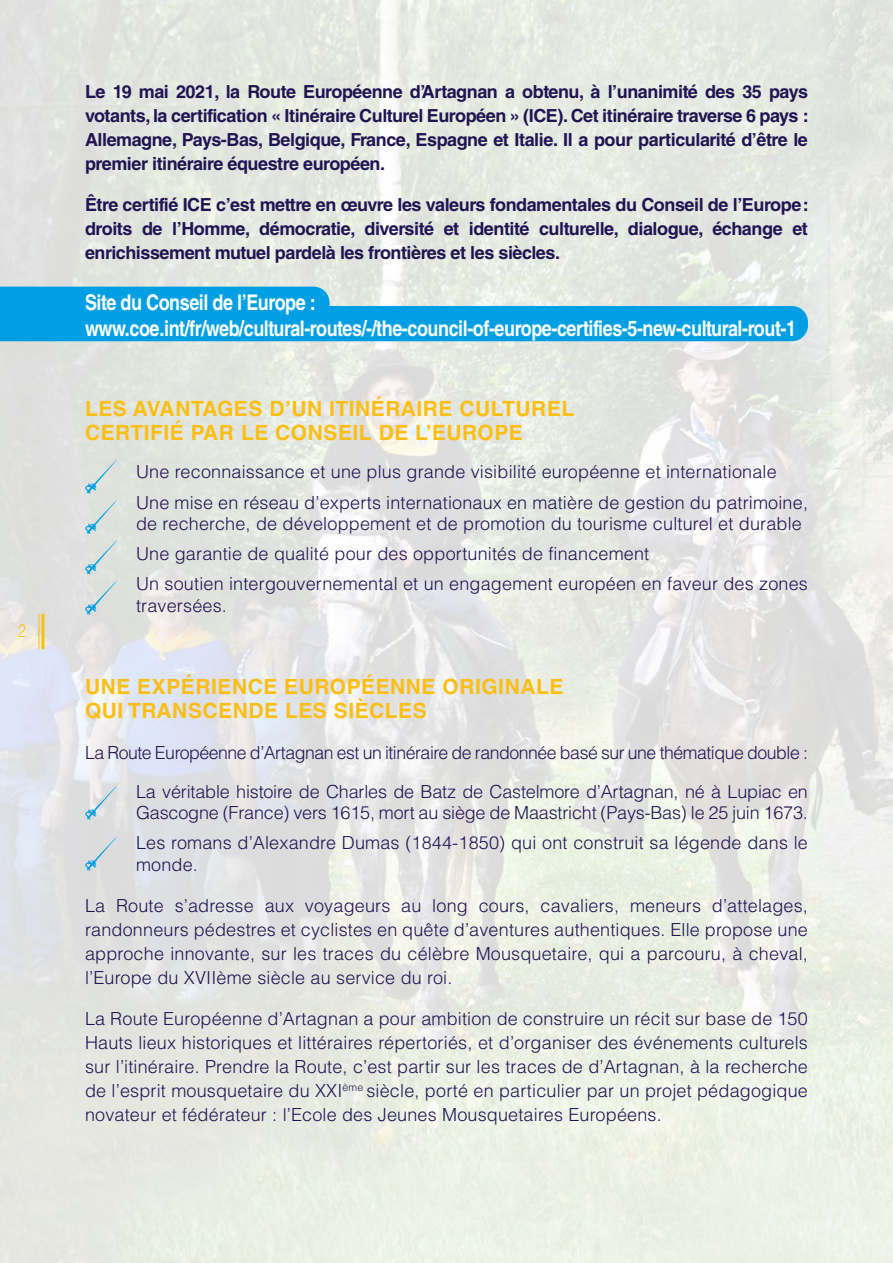
<style>
.page{position:relative;width:893px;height:1263px;background:#fff}
.page>*{position:absolute;margin:0;border:0;box-sizing:border-box;transform-origin:0 0}
.t1{font:700 21.6px/25.8px "Helvetica LT Std";letter-spacing:-.025em;color:#fff;scale:.83 1}
.t2{font:700 21px/24px "Helvetica LT Std";letter-spacing:.025em;color:#fbbe13}
.t3{font:300 18px/24px "Helvetica LT Std";letter-spacing:.01em;color:#211452}
.t4{font:700 18px/24px "Helvetica LT Std";letter-spacing:-.025em;color:#211452;text-align:justify}
.t5{font:300 18px/38.5px "Helvetica LT Std";letter-spacing:-.025em;color:#211452;text-align:right}
.t6{font:300 18px/30.2px "Helvetica LT Std";letter-spacing:-.01em;color:#211452}
.t7{font:300 18px "Helvetica LT Std";color:#fbbe13;scale:.82 1}
</style>
<div class="page">
<img style="left:0;top:0;width:893px;height:1263px">
<svg style="left:0;top:287px;width:808px;height:54px;background:#30aee3"></svg>
<hr style="left:38px;top:614px;width:1px;height:35px;background:#fbbe13">
<hr style="left:41px;top:614px;width:3px;height:35px;background:#fbbe13">
<svg style="left:85px;top:459px;width:32px;height:35px"></svg>
<svg style="left:85px;top:500px;width:32px;height:34px"></svg>
<svg style="left:85px;top:540px;width:32px;height:34px"></svg>
<svg style="left:85px;top:785px;width:32px;height:35px"></svg>
<svg style="left:85px;top:580px;width:32px;height:35px"></svg>
<svg style="left:85px;top:836px;width:32px;height:35px"></svg>
<p class="t7" style="left:18px;top:619px;width:12px">2</p>
<p class="t4" style="left:85px;top:79px;width:725px">Le 19 mai 2021, la Route Européenne d’Artagnan a obtenu, à l’unanimité des 35 pays votants, la certification « Itinéraire Culturel Européen » (ICE). Cet itinéraire traverse 6 pays :<br>Allemagne, Pays-Bas, Belgique, France, Espagne et Italie. Il a pour particularité d’être le premier itinéraire équestre européen.</p>
<p class="t4" style="left:85px;top:192px;width:725px">Être certifié ICE c’est mettre en œuvre les valeurs fondamentales du Conseil de l’Europe: droits de l’Homme, démocratie, diversité et identité culturelle, dialogue, échange et enrichissement mutuel pardelà les frontières et les siècles.</p>
<p class="t1" style="left:85px;top:290px;width:858px">Site du Conseil de l’Europe : www.coe.int/fr/web/cultural-routes/-/the-council-of-europe-certifies-5-new-cultural-rout-1</p>
<p class="t2" style="left:85px;top:396px;width:491px">LES AVANTAGES D’UN ITINÉRAIRE CULTUREL<br>CERTIFIÉ PAR LE CONSEIL DE L’EUROPE</p>
<p class="t3" style="left:136px;top:457px;width:673px;line-height:30.2px">Une reconnaissance et une plus grande visibilité européenne et internationale<br>Une mise en réseau d’experts internationaux en matière de gestion du patrimoine,</p>
<p class="t3" style="left:136px;top:508px;width:673px;line-height:30.2px">de recherche, de développement et de promotion du tourisme culturel et durable<br>Une garantie de qualité pour des opportunités de financement<br>Un soutien intergouvernemental et un engagement européen en faveur des zones</p>
<p class="t3" style="left:136px;top:593px;width:92px">traversées.</p>
<p class="t2" style="left:85px;top:674px;width:480px">UNE EXPÉRIENCE EUROPÉENNE ORIGINALE<br>QUI TRANSCENDE LES SIÈCLES</p>
<p class="t5" style="left:85px;top:733px;width:724px">La Route Européenne d’Artagnan est un itinéraire de randonnée basé sur une thématique double :<br>La véritable histoire de Charles de Batz de Castelmore d’Artagnan, né à Lupiac en</p>
<p class="t6" style="left:136px;top:798px;width:673px">Gascogne (France) vers 1615, mort au siège de Maastricht (Pays-Bas) le 25 juin 1673.<br>Les romans d’Alexandre Dumas (1844-1850) qui ont construit sa légende dans le</p>
<p class="t3" style="left:136px;top:852px;width:63px">monde.</p>
<p class="t3" style="left:85px;top:893px;width:724px;text-align:justify">La Route s’adresse aux voyageurs au long cours, cavaliers, meneurs d’attelages, randonneurs pédestres et cyclistes en quête d’aventures authentiques. Elle propose une approche innovante, sur les traces du célèbre Mousquetaire, qui a parcouru, à cheval, l’Europe du XVIIème siècle au service du roi.</p>
<p class="t3" style="left:85px;top:1006px;width:724px;text-align:justify">La Route Européenne d’Artagnan a pour ambition de construire un récit sur base de 150<br>Hauts lieux historiques et littéraires répertoriés, et d’organiser des événements culturels sur l’itinéraire. Prendre la Route, c’est partir sur les traces de d’Artagnan, à la recherche de l’esprit mousquetaire du XXI<sup>ème</sup> siècle, porté en particulier par un projet pédagogique novateur et fédérateur : l’Ecole des Jeunes Mousquetaires Européens.</p>
</div>
